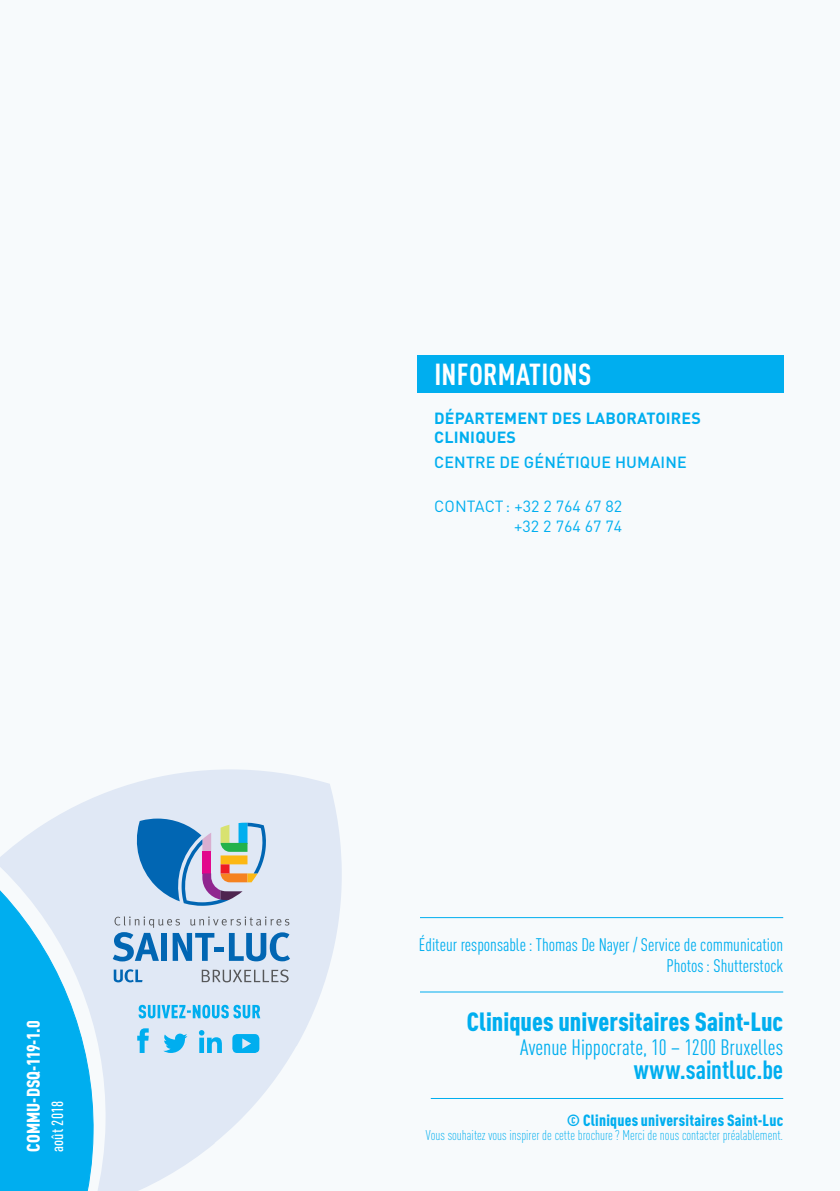
<style>
.page{position:relative;width:840px;height:1191px;background:#fff}
.page>*{position:absolute;margin:0;border:0;box-sizing:border-box;transform-origin:0 0}
.Informations_-_Titre{font:700 condensed 30px "DINOT";letter-spacing:.01em;color:#fff}
.Cliniques_universita{font:900 condensed 26px "DINOT";color:#00aeef}
.Site{font:700 condensed 26px "DINOT";color:#00aeef}
.Adresse{font:condensed 22px "DINOT";letter-spacing:.005em;color:#00aeef}
.Corps_de_texte{font:condensed 18px "DINOT";color:#00aeef}
.SyGéDoc{font:900 condensed 18px "DINOT";letter-spacing:.005em;color:#fff}
.Département{font:700 16px/19.2px "DINOT";letter-spacing:.01em;color:#00aeef}
.t1{font:900 condensed 16px "DINOT";letter-spacing:.015em;color:#00aeef}
.Horaires___Contacts{font:16px "DINOT";color:#00aeef}
.Service{font:500 16px "DINOT";letter-spacing:.01em;color:#00aeef}
.Parution{font:500 condensed 16px "DINOT";letter-spacing:.015em;color:#fff}
.mention{font:300 condensed 14px "DINOT";color:#00aeef}
</style>
<div class="page">
<div style="left:0;top:0;width:839px;height:1191px;background:#f7fafc"></div>
<svg style="left:0;top:769px;width:341px;height:422px;fill:#e0e8f5"></svg>
<svg style="left:0;top:872px;width:95px;height:319px;background:#47c1f1"></svg>
<div style="left:417px;top:355px;width:365px;height:37px;background:#00aeef"></div>
<svg style="left:138px;top:1004px;width:122px;height:14px;background:#70caf1"></svg>
<svg style="left:163px;top:1033px;width:24px;height:20px"></svg>
<svg style="left:137px;top:1028px;width:12px;height:25px"></svg>
<svg style="left:232px;top:1034px;width:27px;height:19px"></svg>
<svg style="left:199px;top:1030px;width:23px;height:23px"></svg>
<hr style="left:420px;top:917px;width:362px;height:1px;background:#00aeef">
<hr style="left:420px;top:991px;width:362px;height:1px;background:#00aeef">
<hr style="left:430px;top:1098px;width:352px;height:1px;background:#00aeef">
<svg style="left:114px;top:969px;width:28px;height:13px"></svg>
<svg style="left:202px;top:969px;width:86px;height:13px"></svg>
<svg style="left:113px;top:916px;width:177px;height:45px;background:#9bbddc"></svg>
<svg style="left:133px;top:818px;width:133px;height:87px;background:#8dabc8"></svg>
<p class="SyGéDoc" style="left:22px;top:1152px;width:133px;rotate:-90deg">COMMU-DSQ-119-1.0</p>
<p class="Parution" style="left:48px;top:1152px;width:52px;rotate:-90deg">août 2018</p>
<p class="Informations_-_Titre" style="left:434px;top:356px;width:158px">INFORMATIONS</p>
<p class="Département" style="left:434px;top:408px;width:268px">DÉPARTEMENT DES LABORATOIRES<br>CLINIQUES</p>
<p class="Service" style="left:434px;top:452px;width:254px">CENTRE DE GÉNÉTIQUE HUMAINE</p>
<p class="Horaires___Contacts" style="left:434px;top:496px;width:189px">CONTACT: +32 2 764 67 82</p>
<p class="Horaires___Contacts" style="left:514px;top:516px;width:109px">+32 2 764 67 74</p>
<p class="Corps_de_texte" style="left:418px;top:934px;width:365px">Éditeur responsable: Thomas De Nayer / Service de communication</p>
<p class="Corps_de_texte" style="left:666px;top:955px;width:118px">Photos: Shutterstock</p>
<p class="Cliniques_universita" style="left:466px;top:1005px;width:318px">Cliniques universitaires Saint-Luc</p>
<p class="Adresse" style="left:520px;top:1034px;width:264px">Avenue Hippocrate, 10 – 1200 Bruxelles</p>
<p class="Site" style="left:633px;top:1054px;width:151px">www.saintluc.be</p>
<p class="t1" style="left:566px;top:1109px;width:217px">© Cliniques universitaires Saint-Luc</p>
<p class="mention" style="left:425px;top:1126px;width:358px">Vous souhaitez vous inspirer de cette brochure? Merci de nous contacter préalablement.</p>
</div>
